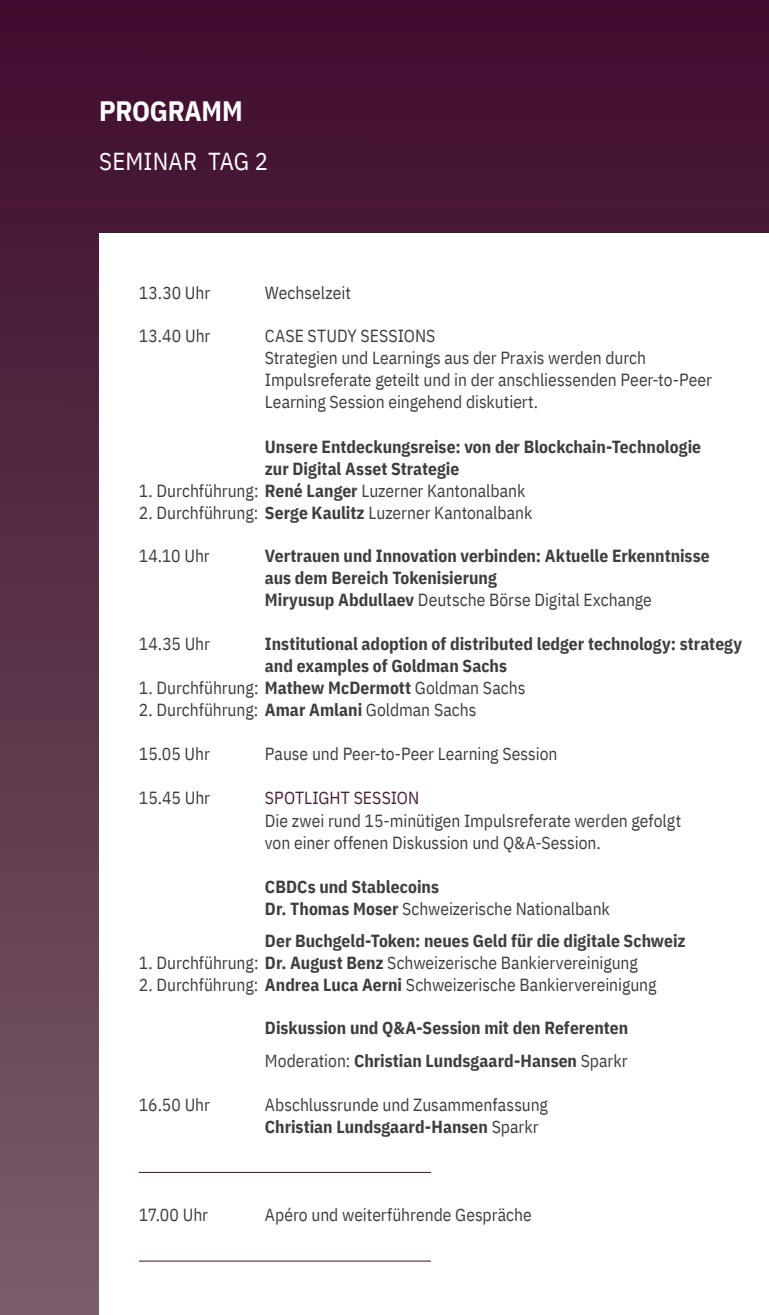
<style>
.page{position:relative;width:769px;height:1315px;background:#fff}
.page>*{position:absolute;margin:0;border:0;box-sizing:border-box;transform-origin:0 0}
.t1{font:700 28px "IBM Plex Sans Cond";letter-spacing:-.01em;color:#fff}
.Titel_Front_BOLD_VER{font:24.5px "IBM Plex Sans Cond";letter-spacing:.01em;color:#fff}
.Programm_REGULAR_Zei{font:17.5px/22.1px "IBM Plex Sans Cond";color:#3e3e3f}
.Programm_REGULAR_Zei-2{font:700 17.5px/22.1px "IBM Plex Sans Cond";color:#3e3e3f}
.Prgramm_REGULAR_mit{font:17.5px "IBM Plex Sans Cond";color:#3e3e3f}
.Programm_REGULAR_Zei-3{font:17.5px "IBM Plex Sans Cond";letter-spacing:.005em;color:#4c203a}
.s1{font-weight:700}
.s2{font-weight:400}
</style>
<div class="page">
<div style="left:0;top:0;width:769px;height:1315px;background:linear-gradient(to bottom,#3d0b2c,#795d68)"></div>
<div style="left:99px;top:233px;width:670px;height:1082px;background:#fff"></div>
<hr style="left:139px;top:1172px;width:292px;height:1px;background:#3f0c2f">
<hr style="left:139px;top:1260px;width:292px;height:1px;background:#3f0c2f">
<h1 class="t1" style="left:99px;top:89px;width:145px">PROGRAMM</h1>
<p class="Titel_Front_BOLD_VER" style="left:99px;top:143px;width:170px">SEMINAR TAG 2</p>
<p class="Programm_REGULAR_Zei" style="left:139px;top:280px;width:73px">13.30 Uhr</p>
<p class="Programm_REGULAR_Zei" style="left:265px;top:280px;width:87px">Wechselzeit</p>
<p class="Programm_REGULAR_Zei" style="left:139px;top:323px;width:73px">13.40 Uhr</p>
<p class="Programm_REGULAR_Zei" style="left:265px;top:323px;width:172px">CASE STUDY SESSIONS</p>
<p class="Programm_REGULAR_Zei" style="left:265px;top:346px;width:448px">Strategien und Learnings aus der Praxis werden durch<br>Impulsreferate geteilt und in der anschliessenden Peer-to-Peer<br>Learning Session eingehend diskutiert.</p>
<p class="Programm_REGULAR_Zei-2" style="left:265px;top:434px;width:438px">Unsere Entdeckungsreise: von der Blockchain-Technologie zur Digital Asset Strategie</p>
<p class="Programm_REGULAR_Zei" style="left:139px;top:478px;width:388px">1. Durchführung: <span class="s1">René Langer</span> Luzerner Kantonalbank</p>
<p class="Programm_REGULAR_Zei" style="left:139px;top:500px;width:395px">2. Durchführung: <span class="s1">Serge Kaulitz</span> Luzerner Kantonalbank</p>
<p class="Programm_REGULAR_Zei" style="left:139px;top:543px;width:72px">14.10 Uhr</p>
<p class="Programm_REGULAR_Zei-2" style="left:265px;top:543px;width:446px">Vertrauen und Innovation verbinden: Aktuelle Erkenntnisse aus dem Bereich Tokenisierung</p>
<p class="Programm_REGULAR_Zei" style="left:265px;top:587px;width:388px"><span class="s1">Miryusup Abdullaev</span> Deutsche Börse Digital Exchange</p>
<p class="Programm_REGULAR_Zei" style="left:139px;top:631px;width:73px">14.35 Uhr</p>
<p class="Programm_REGULAR_Zei-2" style="left:265px;top:631px;width:479px">Institutional adoption of distributed ledger technology: strategy and examples of Goldman Sachs</p>
<p class="Programm_REGULAR_Zei" style="left:139px;top:675px;width:388px">1. Durchführung: <span class="s1">Mathew McDermott</span> Goldman Sachs</p>
<p class="Programm_REGULAR_Zei" style="left:139px;top:697px;width:339px">2. Durchführung: <span class="s1">Amar Amlani</span> Goldman Sachs</p>
<p class="Programm_REGULAR_Zei" style="left:139px;top:741px;width:72px">15.05 Uhr</p>
<p class="Programm_REGULAR_Zei" style="left:265px;top:741px;width:294px">Pause und Peer-to-Peer Learning Session</p>
<p class="Programm_REGULAR_Zei" style="left:139px;top:785px;width:73px">15.45 Uhr</p>
<p class="Programm_REGULAR_Zei-3" style="left:265px;top:785px;width:156px">SPOTLIGHT SESSION</p>
<p class="Programm_REGULAR_Zei" style="left:265px;top:808px;width:418px">Die zwei rund 15-minütigen Impulsreferate werden gefolgt von einer offenen Diskussion und Q&amp;A-Session.</p>
<p class="Programm_REGULAR_Zei-2" style="left:265px;top:874px;width:176px">CBDCs und Stablecoins</p>
<p class="Programm_REGULAR_Zei" style="left:265px;top:896px;width:346px"><span class="s1">Dr. Thomas Moser</span> Schweizerische Nationalbank</p>
<p class="Programm_REGULAR_Zei-2" style="left:265px;top:928px;width:422px">Der Buchgeld-Token: neues Geld für die digitale Schweiz</p>
<p class="Programm_REGULAR_Zei" style="left:139px;top:950px;width:500px">1. Durchführung: <span class="s1">Dr. August Benz</span> Schweizerische Bankiervereinigung</p>
<p class="Programm_REGULAR_Zei" style="left:139px;top:972px;width:519px">2. Durchführung: <span class="s1">Andrea Luca Aerni</span> Schweizerische Bankiervereinigung</p>
<p class="Programm_REGULAR_Zei-2" style="left:265px;top:1015px;width:365px">Diskussion und Q&amp;A-Session mit den Referenten</p>
<p class="Programm_REGULAR_Zei-2" style="left:265px;top:1048px;width:364px"><span class="s2">Moderation:</span> Christian Lundsgaard-Hansen <span class="s2">Sparkr</span></p>
<p class="Programm_REGULAR_Zei" style="left:139px;top:1092px;width:73px">16.50 Uhr</p>
<p class="Programm_REGULAR_Zei" style="left:265px;top:1092px;width:284px">Abschlussrunde und Zusammenfassung</p>
<p class="Programm_REGULAR_Zei-2" style="left:265px;top:1114px;width:275px">Christian Lundsgaard-Hansen <span class="s2">Sparkr</span></p>
<p class="Prgramm_REGULAR_mit" style="left:139px;top:1201px;width:71px">17.00 Uhr</p>
<p class="Prgramm_REGULAR_mit" style="left:265px;top:1201px;width:268px">Apéro und weiterführende Gespräche</p>
</div>
